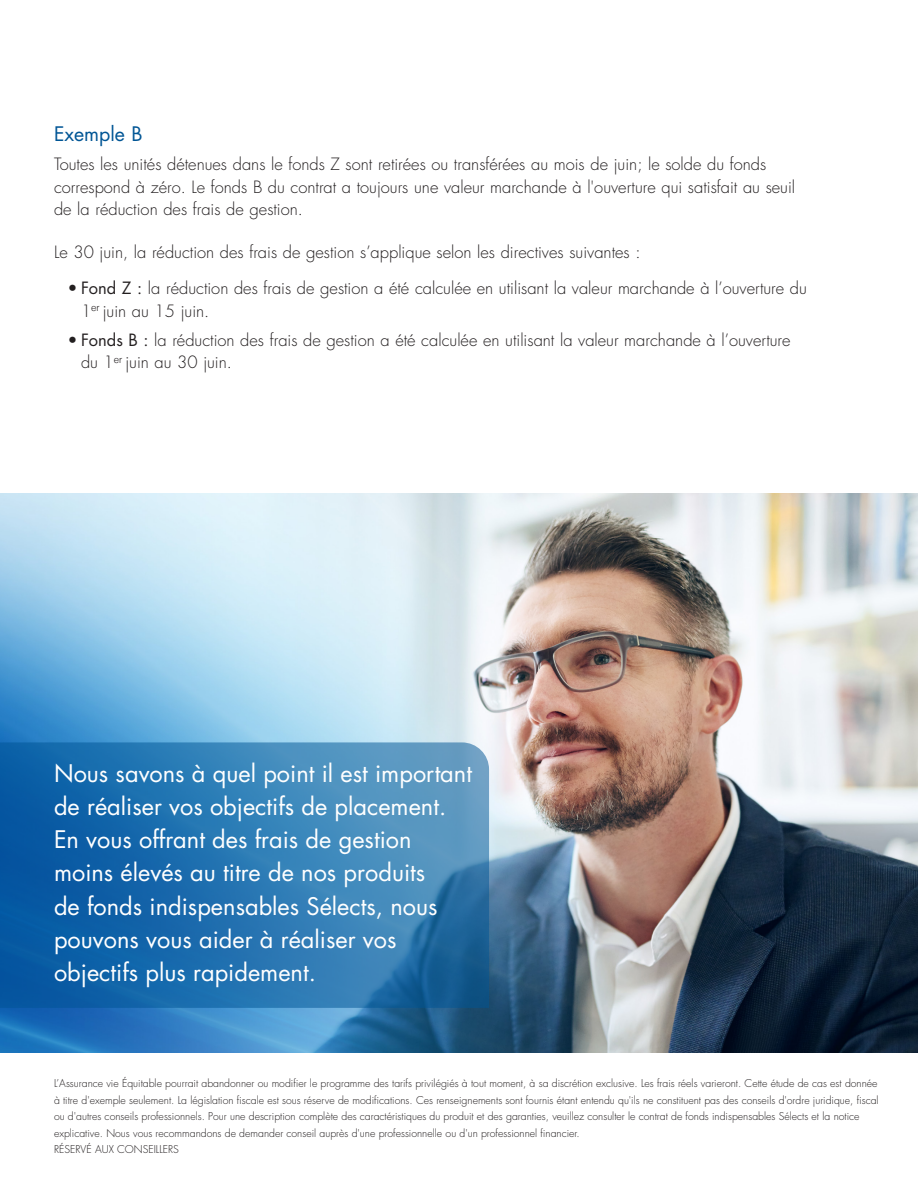
<style>
.page{position:relative;width:918px;height:1188px;background:#fff}
.page>*{position:absolute;margin:0;border:0;box-sizing:border-box;transform-origin:0 0}
.Body{font:23.55px/33.3px "Futura Std";color:#fff}
.t1{font:19.5px "Futura Std";color:#005595}
.t2{font:300 16.5px/22.5px "Futura Std";color:#231f20}
.Small_Print{font:300 10.5px/16.5px "Futura Std";color:#231f20}
.s1{font-weight:400}
</style>
<div class="page">
<img style="left:0;top:493px;width:918px;height:560px">
<svg style="left:0;top:742px;width:489px;height:266px;background:#2975b0"></svg>
<img style="left:917px;top:493px;width:1px;height:502px">
<p class="t1" style="left:54px;top:122px;width:90px">Exemple B</p>
<p class="t2" style="left:54px;top:154px;width:743px">Toutes les unités détenues dans le fonds Z sont retirées ou transférées au mois de juin; le solde du fonds correspond à zéro. Le fonds B du contrat a toujours une valeur marchande à l'ouverture qui satisfait au seuil de la réduction des frais de gestion.</p>
<p class="t2" style="left:54px;top:241px;width:588px">Le 30 juin, la réduction des frais de gestion s’applique selon les directives suivantes :</p>
<p class="t2" style="left:81px;top:277px;width:727px;text-indent:-14px">• <span class="s1">Fond Z :</span> la réduction des frais de gestion a été calculée en utilisant la valeur marchande à l’ouverture du<br>1<sup>er</sup> juin au 15 juin.</p>
<p class="t2" style="left:81px;top:329px;width:711px;text-indent:-14px">• <span class="s1">Fonds B :</span> la réduction des frais de gestion a été calculée en utilisant la valeur marchande à l’ouverture du 1<sup>er</sup> juin au 30 juin.</p>
<p class="Body" style="left:54px;top:757px;width:420px">Nous savons à quel point il est important de réaliser vos objectifs de placement.<br>En vous offrant des frais de gestion moins élevés au titre de nos produits<br>de fonds indispensables Sélects, nous pouvons vous aider à réaliser vos objectifs plus rapidement.</p>
<p class="Small_Print" style="left:54px;top:1075px;width:826px">L’Assurance vie Équitable pourrait abandonner ou modifier le programme des tarifs privilégiés à tout moment, à sa discrétion exclusive. Les frais réels varieront. Cette étude de cas est donnée à titre d'exemple seulement. La législation fiscale est sous réserve de modifications. Ces renseignements sont fournis étant entendu qu'ils ne constituent pas des conseils d'ordre juridique, fiscal ou d'autres conseils professionnels. Pour une description complète des caractéristiques du produit et des garanties, veuillez consulter le contrat de fonds indispensables Sélects et la notice explicative. Nous vous recommandons de demander conseil auprès d'une professionnelle ou d'un professionnel financier.<br>RÉSERVÉ AUX CONSEILLERS</p>
</div>
